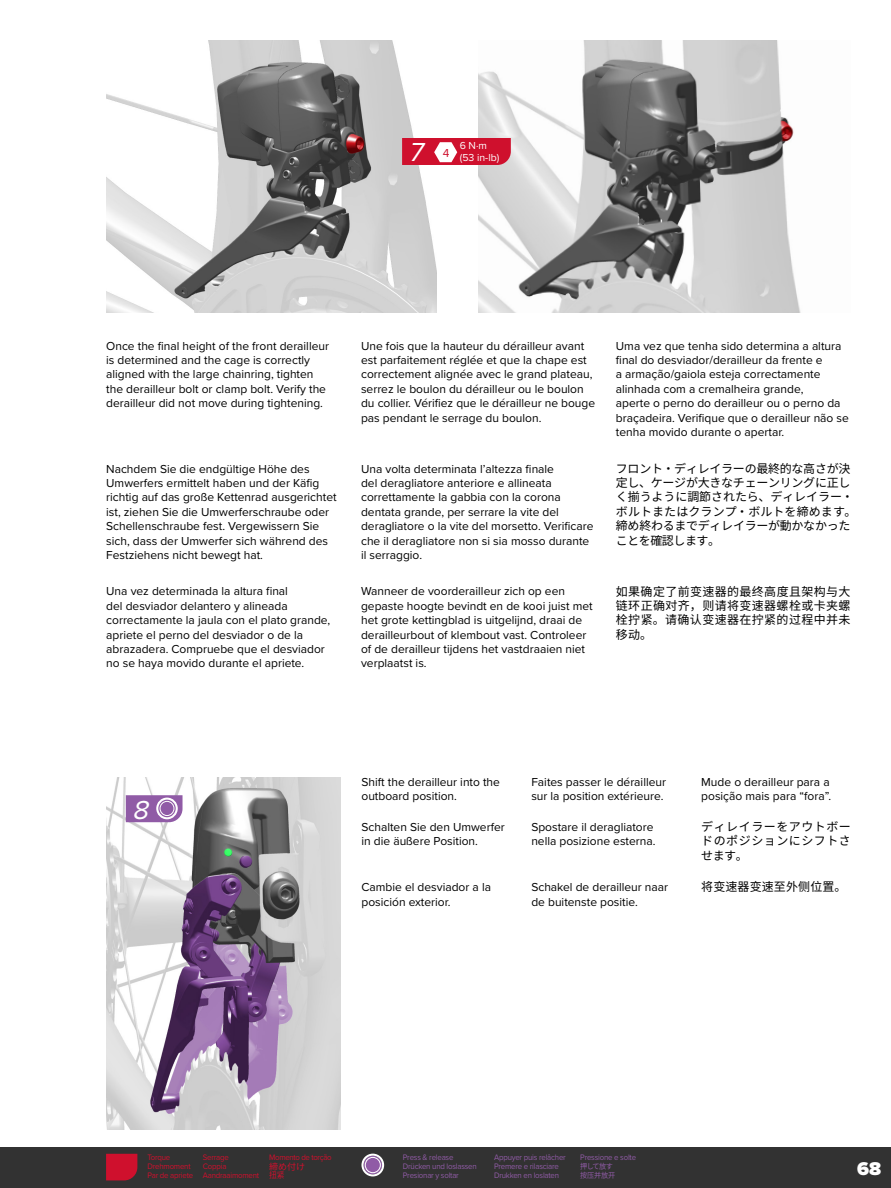
<style>
.page{position:relative;width:891px;height:1188px;background:#fff}
.page>*{position:absolute;margin:0;border:0;box-sizing:border-box;transform-origin:0 0}
.User_Manual_Number_F{font:italic 27px "Proxima Nova";color:#fff}
.t1{font:900 19.2px "Proxima Nova";color:#fff}
.User_Manual_Text_-_N{font:12px/14.4px "Proxima Nova";color:#000}
.j-bodytext{font:12px/14.4px "Noto Sans CJ Kjp";letter-spacing:-.025em;color:#000}
.c-bodytext{font:12px/14.4px "Noto Sans CJ Ksc";letter-spacing:.03em;color:#000;text-align:justify}
.c-bodytext-2{font:12px "Noto Sans CJ Ksc";letter-spacing:.01em;color:#000}
.User_Manual_Number_F-2{font:12px "Proxima Nova";color:#cf102d}
.User_Manual_Number_F-3{font:10.5px "Proxima Nova";color:#fff}
.j-masterText{font:9px "Noto Sans CJ Kjp";color:#cf102d}
.t2{font:8.25px "Proxima Nova";letter-spacing:-.025em;color:#905ba6;scale:.95 1}
.t3{font:8.25px "Proxima Nova";letter-spacing:-.025em;color:#cf102d;scale:.95 1}
.c-masterText{font:8.25px "Noto Sans CJ Ksc";color:#cf102d;scale:.95 1}
.t4{font:7.5px "Noto Sans CJ Kkr";letter-spacing:-.09em;color:#905ba6;scale:.95 1}
.t5{font:7.5px "Noto Sans CJ Ksc";letter-spacing:-.025em;color:#905ba6;scale:.95 1}
</style>
<div class="page">
<div style="left:0;top:1148px;width:891px;height:40px;background:#323232"></div>
<img style="left:478px;top:40px;width:323px;height:273px">
<img style="left:106px;top:40px;width:331px;height:273px">
<svg style="left:106px;top:1154px;width:31px;height:26px"></svg>
<img style="left:106px;top:777px;width:235px;height:352px">
<div style="left:364px;top:1156px;width:18px;height:18px;background:#905ba6;border-radius:50%"></div>
<div style="left:361px;top:1154px;width:23px;height:22px;border:2px solid #fff;border-radius:50%"></div>
<div style="left:365px;top:1157px;width:16px;height:16px;border:1px solid #fff;border-radius:50%"></div>
<svg style="left:126px;top:795px;width:57px;height:27px"></svg>
<svg style="left:157px;top:799px;width:20px;height:19px"></svg>
<div style="left:156px;top:798px;width:22px;height:21px;border:2px solid #fff;border-radius:50%"></div>
<div style="left:160px;top:801px;width:14px;height:15px;border:1px solid #fff;border-radius:50%"></div>
<svg style="left:402px;top:138px;width:109px;height:27px;background:#d42f48"></svg>
<p class="User_Manual_Number_F" style="left:408px;top:132px;width:23px">7</p>
<p class="User_Manual_Number_F-2" style="left:443px;top:144px;width:8px">4</p>
<p class="User_Manual_Number_F-3" style="left:460px;top:137px;width:29px">6 N·m</p>
<p class="User_Manual_Number_F-3" style="left:460px;top:149px;width:41px">(53 in-lb)</p>
<p class="User_Manual_Text_-_N" style="left:106px;top:338px;width:224px">Once the final height of the front derailleur is determined and the cage is correctly aligned with the large chainring, tighten the derailleur bolt or clamp bolt. Verify the derailleur did not move during tightening.</p>
<p class="User_Manual_Text_-_N" style="left:361px;top:338px;width:236px">Une fois que la hauteur du dérailleur avant est parfaitement réglée et que la chape est correctement alignée avec le grand plateau, serrez le boulon du dérailleur ou le boulon du collier. Vérifiez que le dérailleur ne bouge pas pendant le serrage du boulon.</p>
<p class="User_Manual_Text_-_N" style="left:616px;top:338px;width:234px">Uma vez que tenha sido determina a altura final do desviador/derailleur da frente e<br>a armação/gaiola esteja correctamente alinhada com a cremalheira grande,<br>aperte o perno do derailleur ou o perno da braçadeira. Verifique que o derailleur não se tenha movido durante o apertar.</p>
<p class="User_Manual_Text_-_N" style="left:106px;top:461px;width:232px">Nachdem Sie die endgültige Höhe des Umwerfers ermittelt haben und der Käfig richtig auf das große Kettenrad ausgerichtet ist, ziehen Sie die Umwerferschraube oder Schellenschraube fest. Vergewissern Sie sich, dass der Umwerfer sich während des Festziehens nicht bewegt hat.</p>
<p class="User_Manual_Text_-_N" style="left:361px;top:461px;width:234px">Una volta determinata l’altezza finale<br>del deragliatore anteriore e allineata correttamente la gabbia con la corona dentata grande, per serrare la vite del deragliatore o la vite del morsetto. Verificare che il deragliatore non si sia mosso durante il serraggio.</p>
<p class="j-bodytext" style="left:616px;top:461px;width:242px">フロント・ディレイラーの最終的な高さが決定し、ケージが大きなチェーンリングに正しく揃うように調節されたら、ディレイラー・ボルトまたはクランプ・ボルトを締めます。締め終わるまでディレイラーが動かなかったことを確認します。</p>
<p class="User_Manual_Text_-_N" style="left:106px;top:584px;width:226px">Una vez determinada la altura final<br>del desviador delantero y alineada correctamente la jaula con el plato grande, apriete el perno del desviador o de la abrazadera. Compruebe que el desviador no se haya movido durante el apriete.</p>
<p class="User_Manual_Text_-_N" style="left:361px;top:584px;width:233px">Wanneer de voorderailleur zich op een gepaste hoogte bevindt en de kooi juist met het grote kettingblad is uitgelijnd, draai de derailleurbout of klembout vast. Controleer of de derailleur tijdens het vastdraaien niet verplaatst is.</p>
<p class="c-bodytext" style="left:616px;top:584px;width:236px">如果确定了前变速器的最终高度且架构与大链环正确对齐，则请将变速器螺栓或卡夹螺栓拧紧。请确认变速器在拧紧的过程中并未移动。</p>
<p class="User_Manual_Number_F" style="left:132px;top:789px;width:25px">8</p>
<p class="User_Manual_Text_-_N" style="left:361px;top:774px;width:140px">Shift the derailleur into the outboard position.</p>
<p class="User_Manual_Text_-_N" style="left:531px;top:774px;width:136px">Faites passer le dérailleur sur la position extérieure.</p>
<p class="User_Manual_Text_-_N" style="left:701px;top:774px;width:131px">Mude o derailleur para a posição mais para “fora”.</p>
<p class="User_Manual_Text_-_N" style="left:361px;top:819px;width:145px">Schalten Sie den Umwerfer in die äußere Position.</p>
<p class="User_Manual_Text_-_N" style="left:531px;top:819px;width:126px">Spostare il deragliatore nella posizione esterna.</p>
<p class="j-bodytext" style="left:701px;top:819px;width:151px;text-align:justify">ディレイラーをアウトボードのポジションにシフトさせます。</p>
<p class="User_Manual_Text_-_N" style="left:361px;top:880px;width:131px">Cambie el desviador a la posición exterior.</p>
<p class="User_Manual_Text_-_N" style="left:531px;top:880px;width:138px">Schakel de derailleur naar de buitenste positie.</p>
<p class="c-bodytext-2" style="left:701px;top:880px;width:147px">将变速器变速至外侧位置。</p>
<p class="t3" style="left:148px;top:1151px;width:26px">Torque</p>
<p class="t3" style="left:203px;top:1151px;width:29px">Serrage</p>
<p class="t3" style="left:269px;top:1151px;width:67px">Momento de torção</p>
<p class="t3" style="left:148px;top:1160px;width:47px">Drehmoment</p>
<p class="t3" style="left:203px;top:1160px;width:26px">Coppia</p>
<p class="j-masterText" style="left:269px;top:1162px;width:38px">締め付け</p>
<p class="t3" style="left:148px;top:1169px;width:50px">Par de apriete</p>
<p class="t3" style="left:203px;top:1169px;width:61px">Aandraaimoment</p>
<p class="c-masterText" style="left:269px;top:1171px;width:18px">扭紧</p>
<p class="t2" style="left:403px;top:1151px;width:55px">Press &amp; release</p>
<p class="t2" style="left:494px;top:1151px;width:77px">Appuyer puis relâcher</p>
<p class="t2" style="left:580px;top:1151px;width:60px">Pressione e solte</p>
<p class="t2" style="left:403px;top:1160px;width:79px">Drücken und loslassen</p>
<p class="t2" style="left:494px;top:1160px;width:70px">Premere e rilasciare</p>
<p class="t4" style="left:580px;top:1162px;width:36px">押して放す</p>
<p class="t2" style="left:403px;top:1169px;width:60px">Presionar y soltar</p>
<p class="t2" style="left:494px;top:1169px;width:70px">Drukken en loslaten</p>
<p class="t5" style="left:580px;top:1171px;width:38px">按压并放开</p>
<h2 class="t1" style="left:857px;top:1154px;width:26px">68</h2>
</div>
